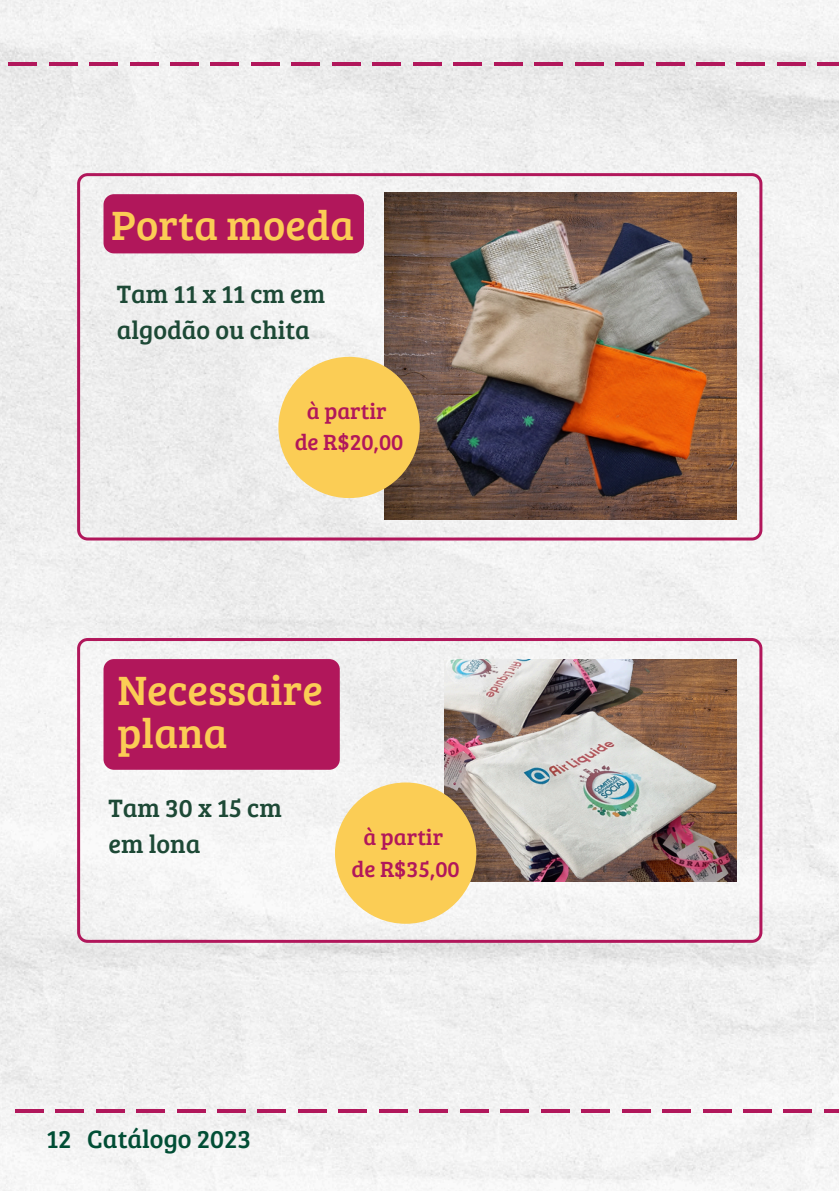
<style>
.page{position:relative;width:839px;height:1191px;background:#fff}
.page>*{position:absolute;margin:0;border:0;box-sizing:border-box;transform-origin:0 0}
.t1{font:114.8px "Abril Fatface";color:#b1175b}
.t2{font:42.4px/43.6px "Bree Serif";color:#fbcd55}
.t3{font:26px/36px "Bree Serif";color:#1d4936}
.t4{font:26px "Bree Serif";color:#014e35}
.t5{font:22.8px "Bree Serif";color:#b1175b}
</style>
<div class="page">
<img style="left:0;top:0;width:838px;height:1191px">
<svg style="left:77px;top:638px;width:685px;height:305px"></svg>
<div style="left:103px;top:659px;width:237px;height:111px;background:#b1175b;border-radius:10px"></div>
<img style="left:444px;top:659px;width:292px;height:222px">
<svg style="left:77px;top:173px;width:685px;height:368px"></svg>
<img style="left:717px;top:193px;width:20px;height:327px">
<div style="left:103px;top:194px;width:261px;height:59px;background:#b1175b;border-radius:10px"></div>
<div style="left:278px;top:357px;width:141px;height:141px;background:#fbcd55;border-radius:50%"></div>
<img style="left:376px;top:179px;width:341px;height:341px">
<div style="left:335px;top:783px;width:141px;height:141px;background:#fbcd55;border-radius:50%"></div>
<p class="t1" style="left:852px;top:151px;width:851px;rotate:-180deg">---------------------</p>
<h1 class="t2" style="left:111px;top:201px;width:244px">Porta moeda</h1>
<p class="t3" style="left:117px;top:275px;width:210px">Tam 11 x 11 cm em algodão ou chita</p>
<h2 class="t5" style="left:307px;top:394px;width:81px">à partir</h2>
<p class="t5" style="left:295px;top:426px;width:110px">de R$20,00</p>
<p class="t2" style="left:117px;top:666px;width:207px">Necessaire plana</p>
<p class="t3" style="left:108px;top:788px;width:175px">Tam 30 x 15 cm em lona</p>
<p class="t5" style="left:363px;top:821px;width:81px">à partir</p>
<h1 class="t5" style="left:351px;top:853px;width:110px">de R$35,00</h1>
<p class="t1" style="left:858px;top:1199px;width:851px;rotate:-180deg">---------------------</p>
<p class="t4" style="left:46px;top:1120px;width:206px">12 Catálogo 2023</p>
</div>
